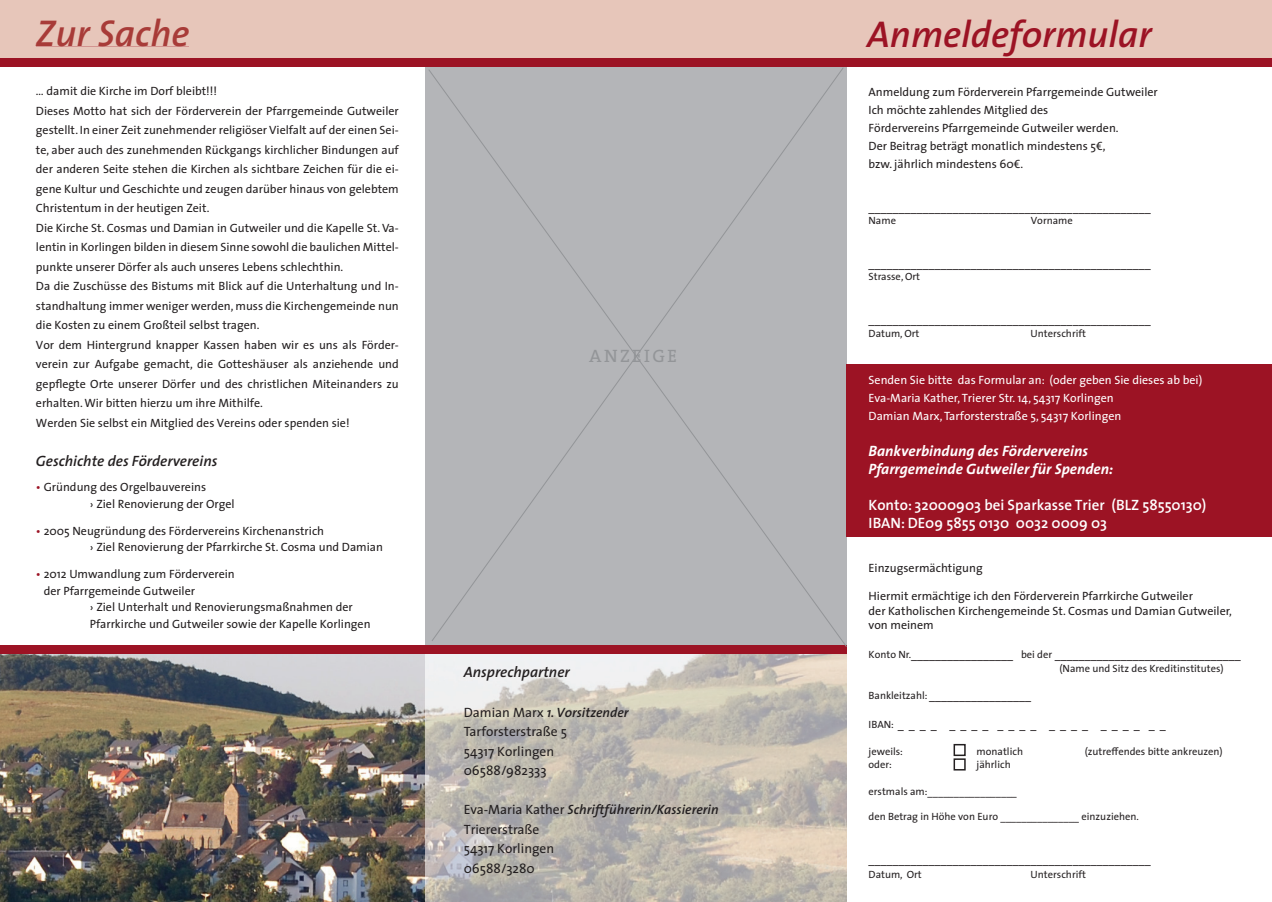
<style>
.page{position:relative;width:1272px;height:902px;background:#fff}
.page>*{position:absolute;margin:0;border:0;box-sizing:border-box;transform-origin:0 0}
.t1{font:italic 600 37.5px "The Sans";color:#9c1324}
.t2{font:italic 600 37.5px "The Sans";color:#a83b38}
.t3{font:18px "The Serif";letter-spacing:.135em;color:#939598}
.t4{font:600 15px/18px "The Sans";color:#fff}
.t5{font:italic 700 15px/18px "The Sans";color:#fff}
.t6{font:italic 600 15px "The Sans";color:#231f20}
.t7{font:13.5px/19.5px "The Sans";color:#231f20}
.t8{font:12px/19.5px "The Sans";color:#231f20}
.t9{font:12px/18px "The Sans";color:#fff}
.t10{font:10.5px "The Sans";color:#231f20}
.s1{color:#9c1324}
.s2{font-weight:600;font-style:italic}
.s3{font-size:10.5px}
</style>
<div class="page">
<div style="left:0;top:0;width:1271px;height:58px;background:#e7c6ba"></div>
<img style="left:0;top:653px;width:425px;height:248px">
<img style="left:425px;top:653px;width:421px;height:248px">
<div style="left:0;top:645px;width:846px;height:8px;background:#9c1324"></div>
<div style="left:0;top:58px;width:1271px;height:9px;background:#9c1324"></div>
<div style="left:846px;top:364px;width:425px;height:172px;background:#9c1324"></div>
<div style="left:36px;top:18px;width:153px;height:28px;background:#e7c6ba"></div>
<div style="left:953px;top:743px;width:12px;height:13px;border:2px solid #231f20"></div>
<div style="left:953px;top:758px;width:12px;height:12px;border:2px solid #231f20"></div>
<svg style="left:428px;top:69px;width:419px;height:578px"></svg>
<div style="left:431px;top:67px;width:412px;height:574px;background:#b4b5b8"></div>
<h1 class="t2" style="left:36px;top:2px;width:155px">Zur Sache</h1>
<p class="t8" style="left:36px;top:81px;width:364px">… damit die Kirche im Dorf bleibt!!!<br>Dieses Motto hat sich der Förderverein der Pfarrgemeinde Gutweiler gestellt. In einer Zeit zunehmender religiöser Vielfalt auf der einen Sei&shy;te, aber auch des zunehmenden Rückgangs kirchlicher Bindungen auf der anderen Seite stehen die Kirchen als sichtbare Zeichen für die ei&shy;gene Kultur und Geschichte und zeugen darüber hinaus von gelebtem Christentum in der heutigen Zeit.<br>Die Kirche St. Cosmas und Damian in Gutweiler und die Kapelle St. Va&shy;lentin in Korlingen bilden in diesem Sinne sowohl die baulichen Mittel&shy;punkte unserer Dörfer als auch unseres Lebens schlechthin.<br>Da die Zuschüsse des Bistums mit Blick auf die Unterhaltung und In&shy;standhaltung immer weniger werden, muss die Kirchengemeinde nun die Kosten zu einem Großteil selbst tragen.<br>Vor dem Hintergrund knapper Kassen haben wir es uns als Förder&shy;verein zur Aufgabe gemacht, die Gotteshäuser als anziehende und gepflegte Orte unserer Dörfer und des christlichen Miteinanders zu erhalten. Wir bitten hierzu um ihre Mithilfe.<br>Werden Sie selbst ein Mitglied des Vereins oder spenden sie!</p>
<p class="t6" style="left:36px;top:448px;width:183px">Geschichte des Fördervereins</p>
<p class="t8" style="left:90px;top:478px;width:146px;line-height:16.5px;text-indent:-54px"><span class="s1">•</span> Gründung des Orgelbauvereins<br>› Ziel Renovierung der Orgel</p>
<p class="t8" style="left:90px;top:522px;width:295px;line-height:16.5px;text-indent:-54px"><span class="s1">•</span> 2005 Neugründung des Fördervereins Kirchenanstrich<br>› Ziel Renovierung der Pfarrkirche St. Cosma und Damian</p>
<p class="t8" style="left:44px;top:565px;width:192px;line-height:16.5px;text-indent:-8px"><span class="s1">•</span> 2012 Umwandlung zum Förderverein der Pfarrgemeinde Gutweiler</p>
<p class="t8" style="left:90px;top:598px;width:282px;line-height:16.5px">› Ziel Unterhalt und Renovierungsmaßnahmen der<br>Pfarrkirche und Gutweiler sowie der Kapelle Korlingen</p>
<h2 class="t3" style="left:589px;top:341px;width:89px">ANZEIGE</h2>
<p class="t6" style="left:463px;top:659px;width:108px">Ansprechpartner</p>
<p class="t7" style="left:463px;top:701px;width:166px">Damian Marx <span class="s2">1. Vorsitzender<br></span>Tarforsterstraße 5<br>54317 Korlingen<br>06588/982333</p>
<p class="t7" style="left:463px;top:799px;width:256px">Eva-Maria Kather <span class="s2">Schriftführerin/Kassiererin<br></span>Triererstraße<br>54317 Korlingen<br>06588/3280</p>
<h1 class="t1" style="left:867px;top:3px;width:286px">Anmeldeformular</h1>
<p class="t8" style="left:868px;top:83px;width:291px;line-height:18px">Anmeldung zum Förderverein Pfarrgemeinde Gutweiler Ich möchte zahlendes Mitglied des<br>Fördervereins Pfarrgemeinde Gutweiler werden.<br>Der Beitrag beträgt monatlich mindestens 5€,<br>bzw. jährlich mindestens 60€.</p>
<p class="t8" style="left:868px;top:197px;width:283px">_______________________________________________</p>
<p class="t10" style="left:868px;top:212px;width:29px">Name</p>
<p class="t10" style="left:1030px;top:212px;width:44px">Vorname</p>
<p class="t8" style="left:868px;top:253px;width:283px">_______________________________________________</p>
<p class="t10" style="left:868px;top:267px;width:53px">Strasse, Ort</p>
<p class="t8" style="left:868px;top:309px;width:283px">_______________________________________________</p>
<p class="t10" style="left:868px;top:325px;width:52px">Datum, Ort</p>
<p class="t10" style="left:1030px;top:325px;width:57px">Unterschrift</p>
<p class="t9" style="left:868px;top:371px;width:335px">Senden Sie bitte das Formular an: (oder geben Sie dieses ab bei)<br>Eva-Maria Kather, Trierer Str. 14, 54317 Korlingen<br>Damian Marx, Tarforsterstraße 5, 54317 Korlingen</p>
<p class="t5" style="left:868px;top:442px;width:246px">Bankverbindung des Fördervereins<br>Pfarrgemeinde Gutweiler für Spenden:</p>
<p class="t4" style="left:868px;top:496px;width:339px">Konto: 32000903 bei Sparkasse Trier (BLZ 58550130)<br>IBAN: DE09 5855 0130 0032 0009 03</p>
<p class="t8" style="left:868px;top:557px;width:116px">Einzugsermächtigung</p>
<p class="t8" style="left:868px;top:588px;width:365px;line-height:14.4px">Hiermit ermächtige ich den Förderverein Pfarrkirche Gutweiler<br>der Katholischen Kirchengemeinde St. Cosmas und Damian Gutweiler, von meinem</p>
<p class="t8" style="left:868px;top:643px;width:374px"><span class="s3">Konto Nr.</span>_________________ <span class="s3">bei der</span> _______________________________</p>
<p class="t10" style="left:1059px;top:660px;width:166px">(Name und Sitz des Kreditinstitutes)</p>
<p class="t8" style="left:868px;top:685px;width:164px"><span class="s3">Bankleitzahl:</span> _________________</p>
<p class="t8" style="left:868px;top:714px;width:299px"><span class="s3">IBAN:</span> _ _ _ _ _ _ _ _ _ _ _ _ _ _ _ _ _ _ _ _ _ _</p>
<p class="t10" style="left:868px;top:743px;width:36px">jeweils:</p>
<p class="t10" style="left:976px;top:743px;width:48px">monatlich</p>
<p class="t10" style="left:1084px;top:743px;width:140px">(zutreffendes bitte ankreuzen)</p>
<p class="t10" style="left:868px;top:755px;width:25px">oder:</p>
<p class="t10" style="left:976px;top:755px;width:36px">jährlich</p>
<p class="t10" style="left:868px;top:782px;width:150px">erstmals am:_________________</p>
<p class="t10" style="left:868px;top:807px;width:272px">den Betrag in Höhe von Euro _______________ einzuziehen.</p>
<p class="t8" style="left:868px;top:849px;width:283px">_______________________________________________</p>
<p class="t10" style="left:868px;top:865px;width:55px">Datum, Ort</p>
<p class="t10" style="left:1030px;top:865px;width:57px">Unterschrift</p>
</div>
